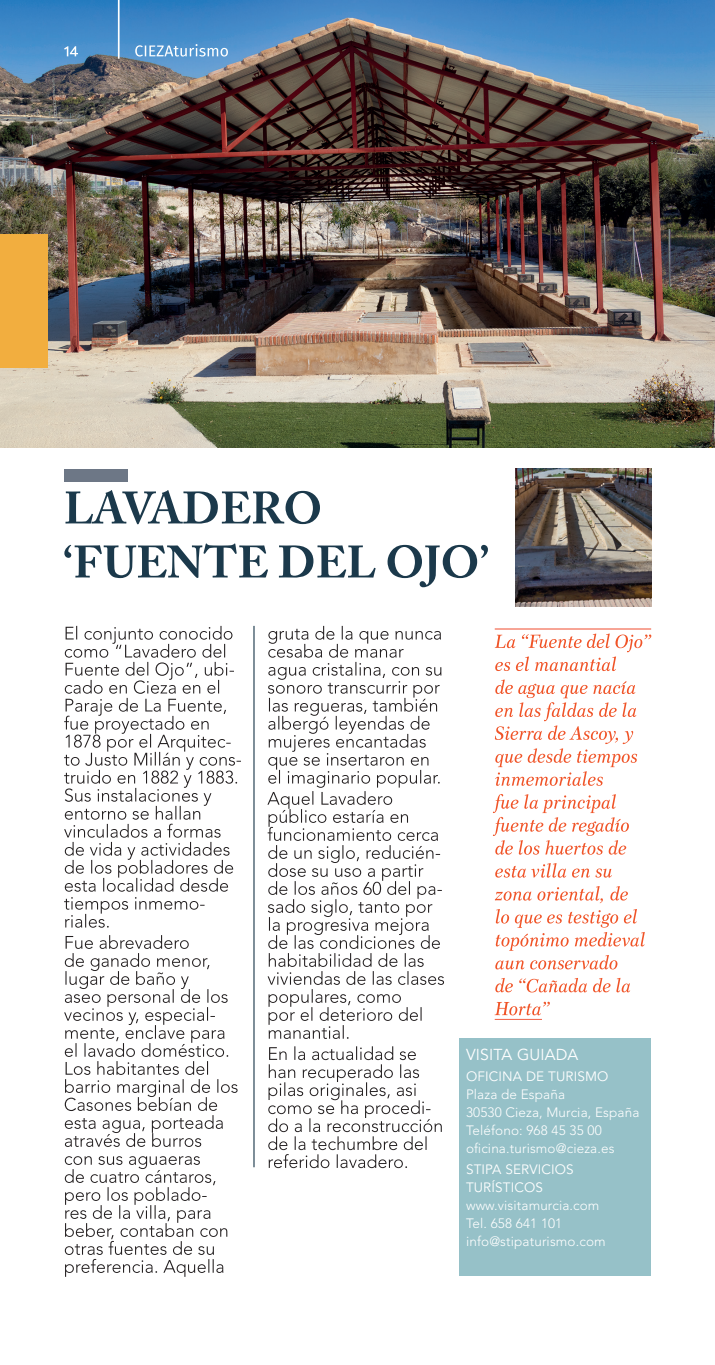
<style>
.page{position:relative;width:715px;height:1365px;background:#fff}
.page>*{position:absolute;margin:0;border:0;box-sizing:border-box;transform-origin:0 0}
.t1{font:15.75px "Avenir LT Std";letter-spacing:.01em;color:#fff}
.t2{font:300 13.5px/18px "Avenir LT Std";letter-spacing:.01em;color:#fff}
.t3{font:13.5px/18px "Avenir LT Std";letter-spacing:.01em;color:#fff}
</style>
<div class="page">
<svg style="left:268px;top:1046px;width:173px;height:122px"></svg>
<svg style="left:267px;top:626px;width:177px;height:413px"></svg>
<svg style="left:65px;top:1156px;width:162px;height:121px"></svg>
<svg style="left:64px;top:935px;width:173px;height:212px"></svg>
<svg style="left:64px;top:626px;width:177px;height:302px"></svg>
<img style="left:0;top:0;width:714px;height:447px">
<div style="left:64px;top:469px;width:64px;height:13px;background:#6d7786"></div>
<img style="left:515px;top:469px;width:136px;height:138px">
<hr style="left:494px;top:628px;width:157px;height:2px;background:#f15f45">
<hr style="left:494px;top:1019px;width:47px;height:1px;background:#f15f45">
<svg style="left:64px;top:543px;width:423px;height:44px"></svg>
<svg style="left:65px;top:490px;width:255px;height:34px"></svg>
<svg style="left:494px;top:1002px;width:56px;height:14px"></svg>
<svg style="left:495px;top:978px;width:135px;height:15px"></svg>
<svg style="left:495px;top:909px;width:149px;height:61px"></svg>
<svg style="left:494px;top:886px;width:133px;height:17px"></svg>
<svg style="left:495px;top:863px;width:116px;height:15px"></svg>
<svg style="left:492px;top:794px;width:136px;height:61px"></svg>
<svg style="left:494px;top:679px;width:143px;height:107px"></svg>
<svg style="left:494px;top:633px;width:157px;height:38px"></svg>
<div style="left:0;top:234px;width:48px;height:134px;background:#f2ae3f"></div>
<svg style="left:64px;top:46px;width:14px;height:10px"></svg>
<hr style="left:118px;top:0;width:1px;height:59px;background:#fff">
<svg style="left:135px;top:44px;width:93px;height:13px"></svg>
<div style="left:459px;top:1039px;width:192px;height:237px;background:#96c1c8"></div>
<hr style="left:253px;top:626px;width:1px;height:541px;background:#1b394b">
<p class="t1" style="left:466px;top:1045px;width:114px">VISITA GUIADA</p>
<p class="t3" style="left:466px;top:1067px;width:144px">OFICINA DE TURISMO</p>
<p class="t2" style="left:466px;top:1085px;width:100px">Plaza de España</p>
<p class="t2" style="left:466px;top:1103px;width:175px">30530 Cieza, Murcia, España</p>
<p class="t2" style="left:466px;top:1121px;width:137px">Teléfono: 968 45 35 00</p>
<p class="t2" style="left:466px;top:1139px;width:150px">oficina.turismo@cieza.es</p>
<p class="t3" style="left:466px;top:1161px;width:109px">STIPA SERVICIOS<br>TURÍSTICOS</p>
<p class="t2" style="left:466px;top:1196px;width:135px">www.visitamurcia.com</p>
<p class="t2" style="left:466px;top:1214px;width:141px">Tel. 658 641 101 info@stipaturismo.com</p>
</div>
